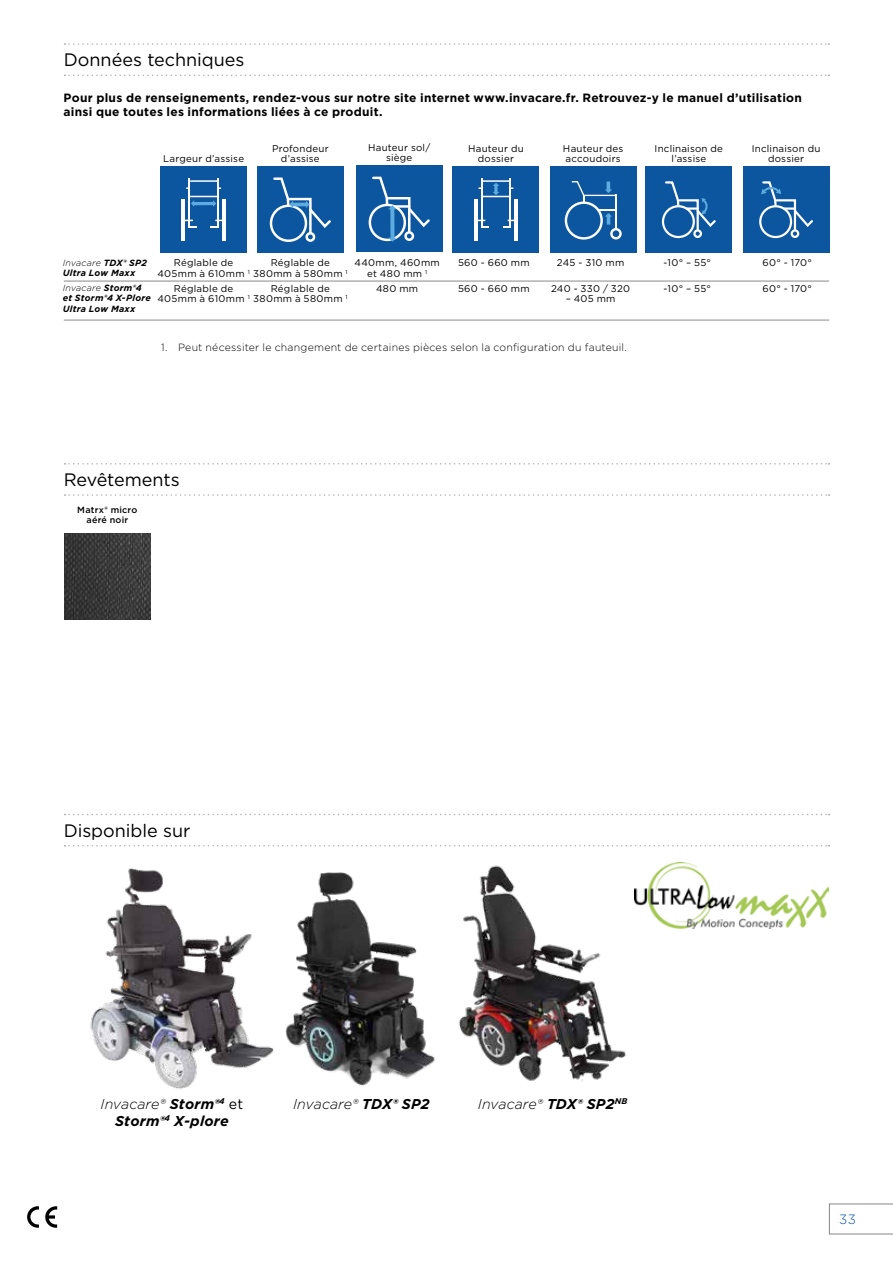
<style>
.page{position:relative;width:893px;height:1263px;background:#fff}
.page>*{position:absolute;margin:0;border:0;box-sizing:border-box;transform-origin:0 0}
.t1{font:18px "Gotham";letter-spacing:-.005em;color:#000}
.t2{font:italic 300 14.25px "Gotham";letter-spacing:.005em;color:#000}
.t3{font:italic 700 14.25px/17.2px "Gotham";letter-spacing:.015em;color:#000;text-align:center}
.t4{font:300 13.5px "Gotham";color:#0755a0}
.t5{font:700 12px/14.4px "Gotham";letter-spacing:.02em;color:#000}
.t6{font:300 10.5px "Gotham";letter-spacing:.02em;color:#000}
.t7{font:9.75px/10.5px "Gotham";letter-spacing:.025em;color:#000;text-align:center}
.t8{font:italic 700 9px/10.5px "Gotham";letter-spacing:.03em;color:#000}
.t9{font:500 9px/10.5px "Gotham";letter-spacing:.025em;color:#000;text-align:center}
.s1{font-weight:300}
.s2{font-weight:400;font-style:normal}
.s3{font-weight:700}
</style>
<div class="page">
<svg style="left:45px;top:1206px;width:12px;height:22px"></svg>
<svg style="left:27px;top:1206px;width:12px;height:22px"></svg>
<hr style="left:64px;top:280px;width:765px;height:2px;background:#b2b1b1">
<hr style="left:64px;top:319px;width:765px;height:2px;background:#b2b1b1">
<svg style="left:65px;top:43px;width:764px;height:2px"></svg>
<svg style="left:65px;top:75px;width:764px;height:1px"></svg>
<div style="left:161px;top:167px;width:86px;height:86px;background:#0c56a0"></div>
<hr style="left:182px;top:199px;width:3px;height:42px;background:#fff">
<hr style="left:222px;top:199px;width:4px;height:42px;background:#fff">
<hr style="left:189px;top:178px;width:1px;height:49px;background:#fff">
<hr style="left:217px;top:178px;width:2px;height:50px;background:#fff">
<hr style="left:190px;top:180px;width:27px;height:2px;background:#fff">
<svg style="left:185px;top:220px;width:12px;height:8px"></svg>
<svg style="left:210px;top:220px;width:12px;height:8px"></svg>
<svg style="left:190px;top:196px;width:27px;height:11px"></svg>
<div style="left:257px;top:167px;width:86px;height:86px;background:#0c56a0"></div>
<div style="left:270px;top:205px;width:37px;height:37px;border:2px solid #fff;border-radius:50%"></div>
<div style="left:305px;top:232px;width:10px;height:10px;border:2px solid #fff;border-radius:50%"></div>
<svg style="left:272px;top:177px;width:59px;height:58px"></svg>
<div style="left:743px;top:167px;width:86px;height:86px;background:#0c56a0"></div>
<div style="left:759px;top:205px;width:33px;height:33px;border:2px solid #fff;border-radius:50%"></div>
<div style="left:791px;top:229px;width:8px;height:9px;border:2px solid #fff;border-radius:50%"></div>
<svg style="left:761px;top:181px;width:52px;height:51px"></svg>
<div style="left:453px;top:167px;width:86px;height:86px;background:#0c56a0"></div>
<hr style="left:474px;top:199px;width:4px;height:42px;background:#fff">
<hr style="left:514px;top:199px;width:4px;height:42px;background:#fff">
<hr style="left:481px;top:178px;width:1px;height:49px;background:#fff">
<hr style="left:509px;top:178px;width:2px;height:50px;background:#fff">
<hr style="left:482px;top:180px;width:27px;height:2px;background:#fff">
<svg style="left:478px;top:220px;width:11px;height:8px"></svg>
<svg style="left:503px;top:220px;width:11px;height:8px"></svg>
<svg style="left:478px;top:183px;width:35px;height:14px"></svg>
<div style="left:550px;top:167px;width:86px;height:86px;background:#0c56a0"></div>
<div style="left:565px;top:201px;width:38px;height:39px;border:2px solid #fff;border-radius:50%"></div>
<div style="left:610px;top:228px;width:12px;height:11px;border:2px solid #fff;border-radius:50%"></div>
<hr style="left:615px;top:195px;width:2px;height:33px;background:#fff">
<svg style="left:599px;top:209px;width:16px;height:16px"></svg>
<svg style="left:572px;top:181px;width:45px;height:21px"></svg>
<div style="left:356px;top:166px;width:86px;height:86px;background:#0c56a0"></div>
<div style="left:369px;top:204px;width:37px;height:37px;border:2px solid #fff;border-radius:50%"></div>
<svg style="left:371px;top:176px;width:59px;height:66px"></svg>
<div style="left:646px;top:167px;width:86px;height:86px;background:#0c56a0"></div>
<div style="left:662px;top:205px;width:33px;height:33px;border:2px solid #fff;border-radius:50%"></div>
<div style="left:693px;top:229px;width:9px;height:9px;border:2px solid #fff;border-radius:50%"></div>
<svg style="left:664px;top:181px;width:52px;height:51px"></svg>
<svg style="left:65px;top:463px;width:764px;height:1px"></svg>
<svg style="left:65px;top:494px;width:764px;height:2px"></svg>
<svg style="left:65px;top:814px;width:764px;height:1px"></svg>
<svg style="left:65px;top:845px;width:764px;height:1px"></svg>
<img style="left:64px;top:533px;width:86px;height:87px">
<img style="left:90px;top:868px;width:168px;height:221px">
<img style="left:258px;top:846px;width:188px;height:240px">
<img style="left:449px;top:846px;width:192px;height:236px">
<img style="left:635px;top:863px;width:194px;height:65px">
<svg style="left:829px;top:1204px;width:64px;height:30px"></svg>
<h1 class="t1" style="left:64px;top:48px;width:182px">Données techniques</h1>
<p class="t5" style="left:64px;top:90px;width:740px">Pour plus de renseignements, rendez-vous sur notre site internet www.invacare.fr. Retrouvez-y le manuel d’utilisation ainsi que toutes les informations liées à ce produit.</p>
<p class="t7" style="left:368px;top:142px;width:64px">Hauteur sol/ siège</p>
<p class="t7" style="left:655px;top:143px;width:70px">Inclinaison de l’assise</p>
<p class="t7" style="left:163px;top:153px;width:82px">Largeur d’assise</p>
<p class="t7" style="left:272px;top:143px;width:58px">Profondeur d’assise</p>
<p class="t7" style="left:752px;top:143px;width:70px">Inclinaison du dossier</p>
<p class="t7" style="left:468px;top:143px;width:57px">Hauteur du dossier</p>
<p class="t7" style="left:563px;top:143px;width:62px;text-align:left">Hauteur des accoudoirs</p>
<p class="t7" style="left:157px;top:257px;width:192px;text-align:left;text-indent:17px">Réglable de<br>405mm à 610mm <sup>1</sup> 380mm à 580mm <sup>1</sup></p>
<p class="t7" style="left:157px;top:283px;width:192px;text-align:left;text-indent:17px">Réglable de<br>405mm à 610mm <sup>1</sup> 380mm à 580mm <sup>1</sup></p>
<p class="t7" style="left:271px;top:257px;width:61px">Réglable de</p>
<p class="t7" style="left:271px;top:283px;width:61px">Réglable de</p>
<p class="t8" style="left:63px;top:257px;width:86px"><span class="s1">Invacare</span> TDX® SP2<br>Ultra Low Maxx</p>
<p class="t8" style="left:63px;top:282px;width:90px"><span class="s1">Invacare</span> Storm®4 et Storm®4 X-Plore<br>Ultra Low Maxx</p>
<p class="t7" style="left:354px;top:257px;width:87px">440mm, 460mm et 480 mm <sup>1</sup></p>
<p class="t7" style="left:376px;top:283px;width:44px">480 mm</p>
<p class="t7" style="left:458px;top:257px;width:73px">560 - 660 mm</p>
<p class="t7" style="left:458px;top:283px;width:73px">560 - 660 mm</p>
<p class="t7" style="left:557px;top:257px;width:69px">245 - 310 mm</p>
<p class="t7" style="left:551px;top:283px;width:81px">240 - 330 / 320</p>
<p class="t7" style="left:566px;top:293px;width:51px">– 405 mm</p>
<p class="t7" style="left:664px;top:257px;width:49px">-10° – 55°</p>
<p class="t7" style="left:664px;top:283px;width:49px">-10° – 55°</p>
<p class="t6" style="left:161px;top:340px;width:467px">1. Peut nécessiter le changement de certaines pièces selon la configuration du fauteuil.</p>
<h1 class="t1" style="left:64px;top:468px;width:118px">Revêtements</h1>
<p class="t9" style="left:77px;top:504px;width:62px">Matrx® micro aéré noir</p>
<p class="t7" style="left:762px;top:257px;width:51px">60° - 170°</p>
<p class="t7" style="left:762px;top:283px;width:51px">60° - 170°</p>
<h1 class="t1" style="left:64px;top:819px;width:128px">Disponible sur</h1>
<h2 class="t3" style="left:101px;top:1095px;width:144px"><span class="s1">Invacare®</span> Storm®<sup>4</sup> <span class="s2">et<br></span>Storm®<sup>4</sup> X-plore</h2>
<h2 class="t2" style="left:293px;top:1095px;width:138px">Invacare® <span class="s3">TDX® SP2</span></h2>
<h2 class="t2" style="left:478px;top:1095px;width:151px">Invacare® <span class="s3">TDX® SP2</span><sup>NB</sup></h2>
<h3 class="t4" style="left:839px;top:1211px;width:18px">33</h3>
</div>
